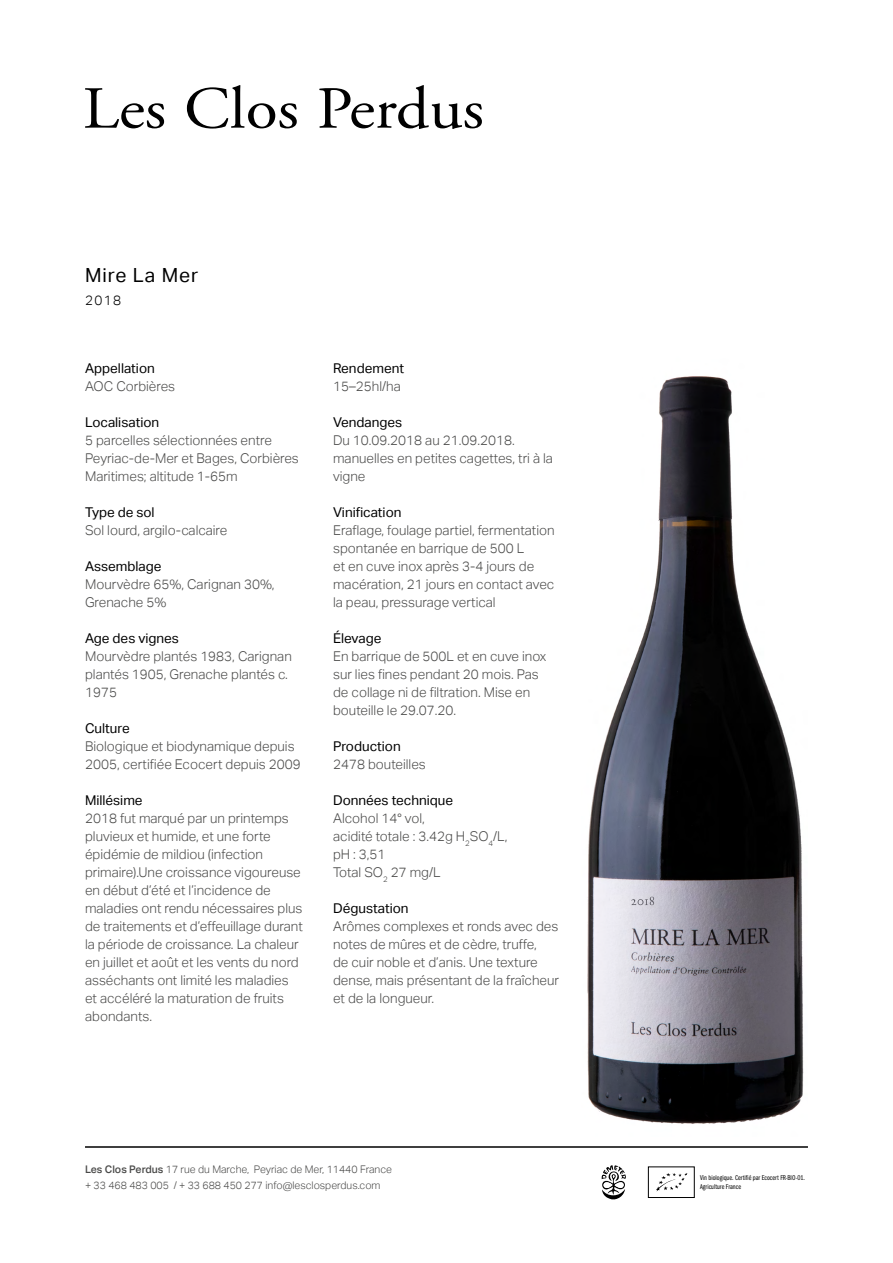
<style>
.page{position:relative;width:893px;height:1263px;background:#fff}
.page>*{position:absolute;margin:0;border:0;box-sizing:border-box;transform-origin:0 0}
.t1{font:19.5px "Aktiv Grotesk";letter-spacing:.05em;color:#000}
.t2{font:300 13.5px/18px "Aktiv Grotesk";color:#4a4a49}
.t3{font:13.5px "Aktiv Grotesk";color:#000}
.t4{font:300 13.5px "Aktiv Grotesk";color:#000}
.t5{font:300 10.5px/16.5px "Aktiv Grotesk";color:#4a4a49}
.t6{font:7.2px/8.7px "Franklin Gothic URW Com Boo";color:#000}
.s1{font-weight:500}
</style>
<div class="page">
<svg style="left:85px;top:88px;width:79px;height:40px"></svg>
<svg style="left:187px;top:85px;width:110px;height:44px"></svg>
<svg style="left:319px;top:85px;width:163px;height:44px"></svg>
<hr style="left:85px;top:1147px;width:723px;height:1px;background:#000">
<img style="left:587px;top:376px;width:217px;height:748px">
<svg style="left:656px;top:1173px;width:32px;height:18px"></svg>
<svg style="left:602px;top:1165px;width:24px;height:34px"></svg>
<h1 class="t1" style="left:85px;top:264px;width:115px">Mire La Mer</h1>
<p class="t4" style="left:85px;top:292px;width:38px">2018</p>
<p class="t3" style="left:85px;top:360px;width:71px">Appellation</p>
<p class="t2" style="left:85px;top:377px;width:92px">AOC Corbières</p>
<p class="t3" style="left:85px;top:414px;width:76px">Localisation</p>
<p class="t2" style="left:85px;top:431px;width:215px">5 parcelles sélectionnées entre<br>Peyriac-de-Mer et Bages, Corbières<br>Maritimes; altitude 1-65m</p>
<p class="t3" style="left:85px;top:504px;width:71px">Type de sol</p>
<p class="t2" style="left:85px;top:521px;width:144px">Sol lourd, argilo-calcaire</p>
<p class="t3" style="left:85px;top:558px;width:78px">Assemblage</p>
<p class="t2" style="left:85px;top:575px;width:191px">Mourvèdre 65%, Carignan 30%,<br>Grenache 5%</p>
<p class="t3" style="left:85px;top:630px;width:95px">Age des vignes</p>
<p class="t2" style="left:85px;top:647px;width:208px">Mourvèdre plantés 1983, Carignan plantés 1905, Grenache plantés c.<br>1975</p>
<p class="t3" style="left:85px;top:720px;width:46px">Culture</p>
<p class="t2" style="left:85px;top:737px;width:217px">Biologique et biodynamique depuis<br>2005, certifiée Ecocert depuis 2009</p>
<p class="t3" style="left:85px;top:792px;width:59px">Millésime</p>
<p class="t2" style="left:85px;top:809px;width:219px">2018 fut marqué par un printemps pluvieux et humide, et une forte épidémie de mildiou (infection primaire).Une croissance vigoureuse en début d’été et l’incidence de maladies ont rendu nécessaires plus de traitements et d’effeuillage durant la période de croissance. La chaleur en juillet et août et les vents du nord asséchants ont limité les maladies et accéléré la maturation de fruits abondants.</p>
<p class="t3" style="left:333px;top:360px;width:73px">Rendement</p>
<p class="t2" style="left:333px;top:377px;width:69px">15–25hl/ha</p>
<p class="t3" style="left:333px;top:414px;width:71px">Vendanges</p>
<p class="t2" style="left:333px;top:431px;width:221px">Du 10.09.2018 au 21.09.2018. manuelles en petites cagettes, tri à la vigne</p>
<p class="t3" style="left:333px;top:504px;width:70px">Vinification</p>
<p class="t2" style="left:333px;top:521px;width:223px">Eraflage, foulage partiel, fermentation spontanée en barrique de 500 L<br>et en cuve inox après 3-4 jours de macération, 21 jours en contact avec la peau, pressurage vertical</p>
<p class="t3" style="left:333px;top:630px;width:50px">Élevage</p>
<p class="t2" style="left:333px;top:647px;width:215px">En barrique de 500L et en cuve inox sur lies fines pendant 20 mois. Pas de collage ni de filtration. Mise en bouteille le 29.07.20.</p>
<p class="t3" style="left:333px;top:738px;width:69px">Production</p>
<p class="t2" style="left:333px;top:755px;width:94px">2478 bouteilles</p>
<p class="t3" style="left:333px;top:792px;width:122px">Données technique</p>
<p class="t2" style="left:333px;top:809px;width:176px">Alcohol 14° vol,<br>acidité totale : 3.42g H<sub>2</sub>SO<sub>4</sub>/L, pH : 3,51<br>Total SO<sub>2</sub> 27 mg/L</p>
<p class="t3" style="left:333px;top:900px;width:77px">Dégustation</p>
<p class="t2" style="left:333px;top:917px;width:227px">Arômes complexes et ronds avec des notes de mûres et de cèdre, truffe,<br>de cuir noble et d’anis. Une texture dense, mais présentant de la fraîcheur et de la longueur.</p>
<p class="t5" style="left:85px;top:1161px;width:309px"><span class="s1">Les Clos Perdus</span> 17 rue du Marche, Peyriac de Mer, 11440 France + 33 468 483 005 / + 33 688 450 277 info@lesclosperdus.com</p>
<p class="t6" style="left:700px;top:1173px;width:106px">Vin biologique. Certifié par Ecocert FR-BIO-01.<br>Agriculture France</p>
</div>
